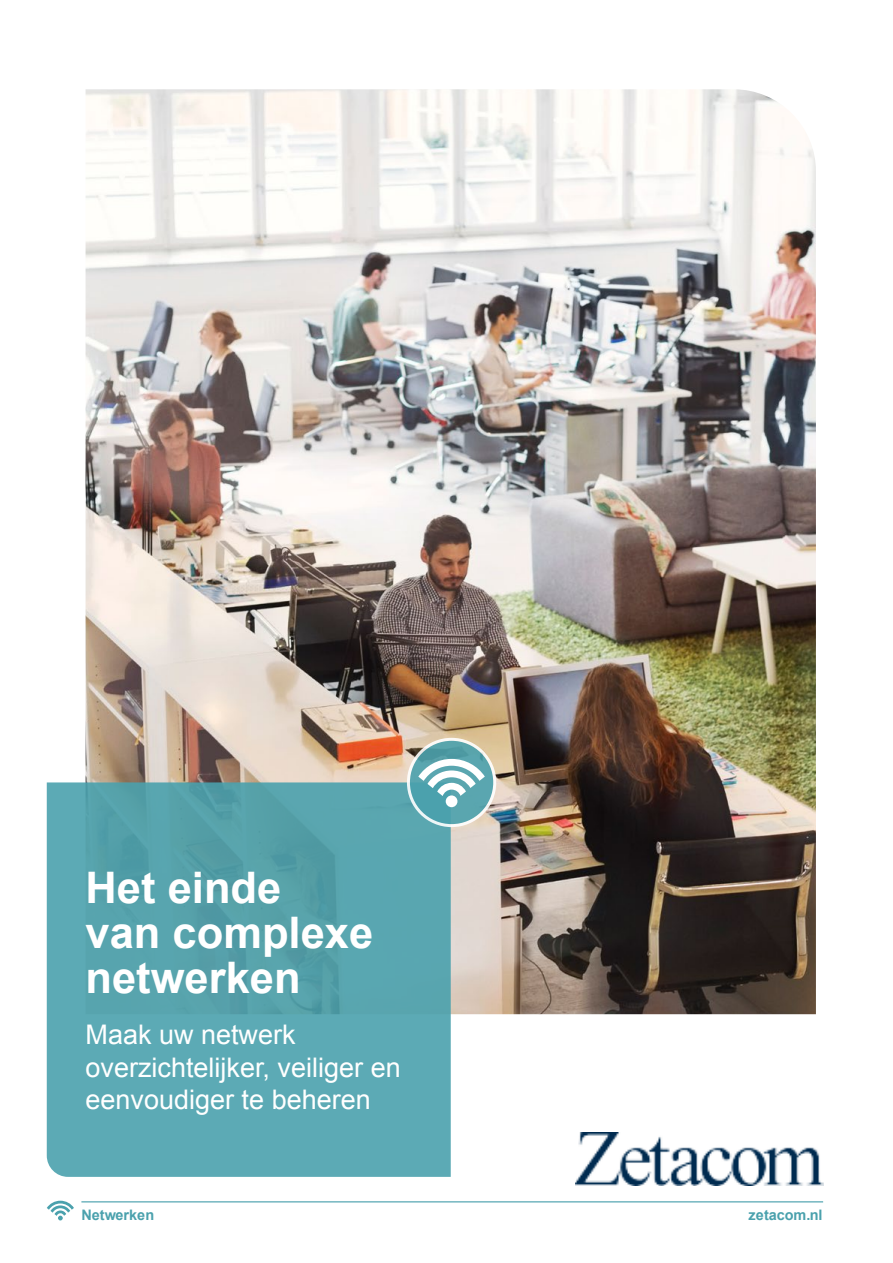
<style>
.page{position:relative;width:893px;height:1263px;background:#fff}
.page>*{position:absolute;margin:0;border:0;box-sizing:border-box;transform-origin:0 0}
.t1{font:700 43.5px/45px "Arial";color:#fff}
.t2{font:27px/32.4px "Arial";color:#fff}
.t3{font:700 14.4px "Arial";color:#4aa1ad}
</style>
<div class="page">
<img style="left:86px;top:89px;width:730px;height:925px">
<svg style="left:47px;top:782px;width:404px;height:395px;background:#59a6b0"></svg>
<hr style="left:81px;top:1201px;width:742px;height:1px;background:#4aa1ad">
<img style="left:575px;top:1132px;width:248px;height:54px">
<svg style="left:47px;top:1201px;width:27px;height:19px"></svg>
<svg style="left:408px;top:739px;width:87px;height:87px;background:#67acb4"></svg>
<div style="left:407px;top:738px;width:89px;height:89px;border:3px solid #fff;border-radius:50%"></div>
<svg style="left:418px;top:759px;width:67px;height:48px"></svg>
<h1 class="t1" style="left:86px;top:867px;width:289px">Het einde<br>van complexe netwerken</h1>
<p class="t2" style="left:86px;top:1019px;width:317px">Maak uw netwerk overzichtelijker, veiliger en eenvoudiger te beheren</p>
<p class="t3" style="left:81px;top:1206px;width:74px">Netwerken</p>
<p class="t3" style="left:748px;top:1206px;width:76px">zetacom.nl</p>
</div>
